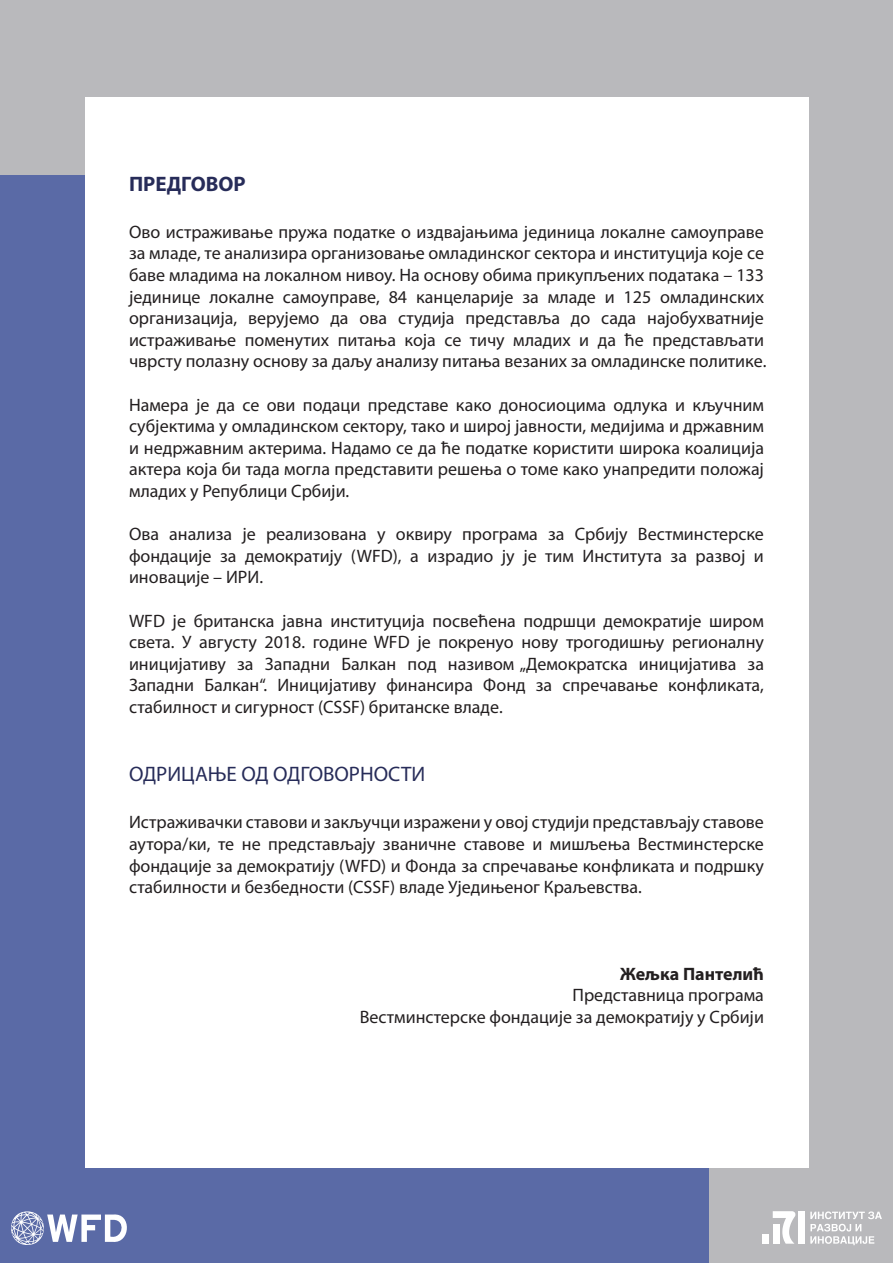
<style>
.page{position:relative;width:893px;height:1263px;background:#b9b9bc}
.page>*{position:absolute;margin:0;border:0;box-sizing:border-box;transform-origin:0 0}
.t1{font:21px "Myriad Pro";color:#272c59}
.t2{font:700 21px "Myriad Pro";color:#272c59}
.t3{font:18px/21.6px "Myriad Pro";color:#231f20;text-align:justify}
.t4{font:700 18px "Myriad Pro";color:#231f20}
</style>
<div class="page">
<div style="left:0;top:175px;width:709px;height:1088px;background:#5a6aa6"></div>
<div style="left:85px;top:97px;width:724px;height:1070px;background:#fff"></div>
<div style="left:798px;top:1211px;width:7px;height:33px;background:#fff"></div>
<div style="left:762px;top:1234px;width:7px;height:10px;background:#fff"></div>
<svg style="left:773px;top:1211px;width:23px;height:33px"></svg>
<svg style="left:810px;top:1211px;width:72px;height:34px"></svg>
<svg style="left:11px;top:1211px;width:116px;height:34px"></svg>
<p class="t2" style="left:129px;top:170px;width:118px">ПРЕДГОВОР</p>
<p class="t3" style="left:129px;top:221px;width:639px;text-align:left">Ово истраживање пружа податке о издвајањима јединица локалне самоуправе за младе, те анализира организовање омладинског сектора и институција које се баве младима на локалном нивоу. На основу обима прикупљених података – 133 јединице локалне самоуправе, 84 канцеларије за младе и 125 омладинских организација, верујемо да ова студија представља до сада најобухватније истраживање поменутих питања која се тичу младих и да ће представљати чврсту полазну основу за даљу анализу питања везаних за омладинске политике.</p>
<p class="t3" style="left:129px;top:393px;width:636px">Намера је да се ови подаци представе како доносиоцима одлука и кључним субјектима у омладинском сектору, тако и широј јавности, медијима и државним и недржавним актерима. Надамо се да ће податке користити широка коалиција актера која би тада могла представити решења о томе како унапредити положај младих у Републици Србији.</p>
<p class="t3" style="left:129px;top:523px;width:636px">Ова анализа је реализована у оквиру програма за Србију Вестминстерске фондације за демократију (WFD), а израдио ју је тим Института за развој и иновације – ИРИ.</p>
<p class="t3" style="left:129px;top:609px;width:636px">WFD је британска јавна институција посвећена подршци демократије широм света. У августу 2018. године WFD је покренуо нову трогодишњу регионалну иницијативу за Западни Балкан под називом „Демократска иницијатива за Западни Балкан“. Иницијативу финансира Фонд за спречавање конфликата, стабилност и сигурност (CSSF) британске владе.</p>
<p class="t1" style="left:129px;top:761px;width:298px">ОДРИЦАЊЕ ОД ОДГОВОРНОСТИ</p>
<p class="t3" style="left:129px;top:811px;width:636px">Истраживачки ставови и закључци изражени у овој студији представљају ставове аутора/ки, те не представљају званичне ставове и мишљења Вестминстерске фондације за демократију (WFD) и Фонда за спречавање конфликата и подршку стабилности и безбедности (CSSF) владе Уједињеног Краљевства.</p>
<p class="t4" style="left:620px;top:962px;width:145px">Жељка Пантелић</p>
<p class="t3" style="left:360px;top:984px;width:406px;text-align:right">Представница програма<br>Вестминстерске фондације за демократију у Србији</p>
</div>
